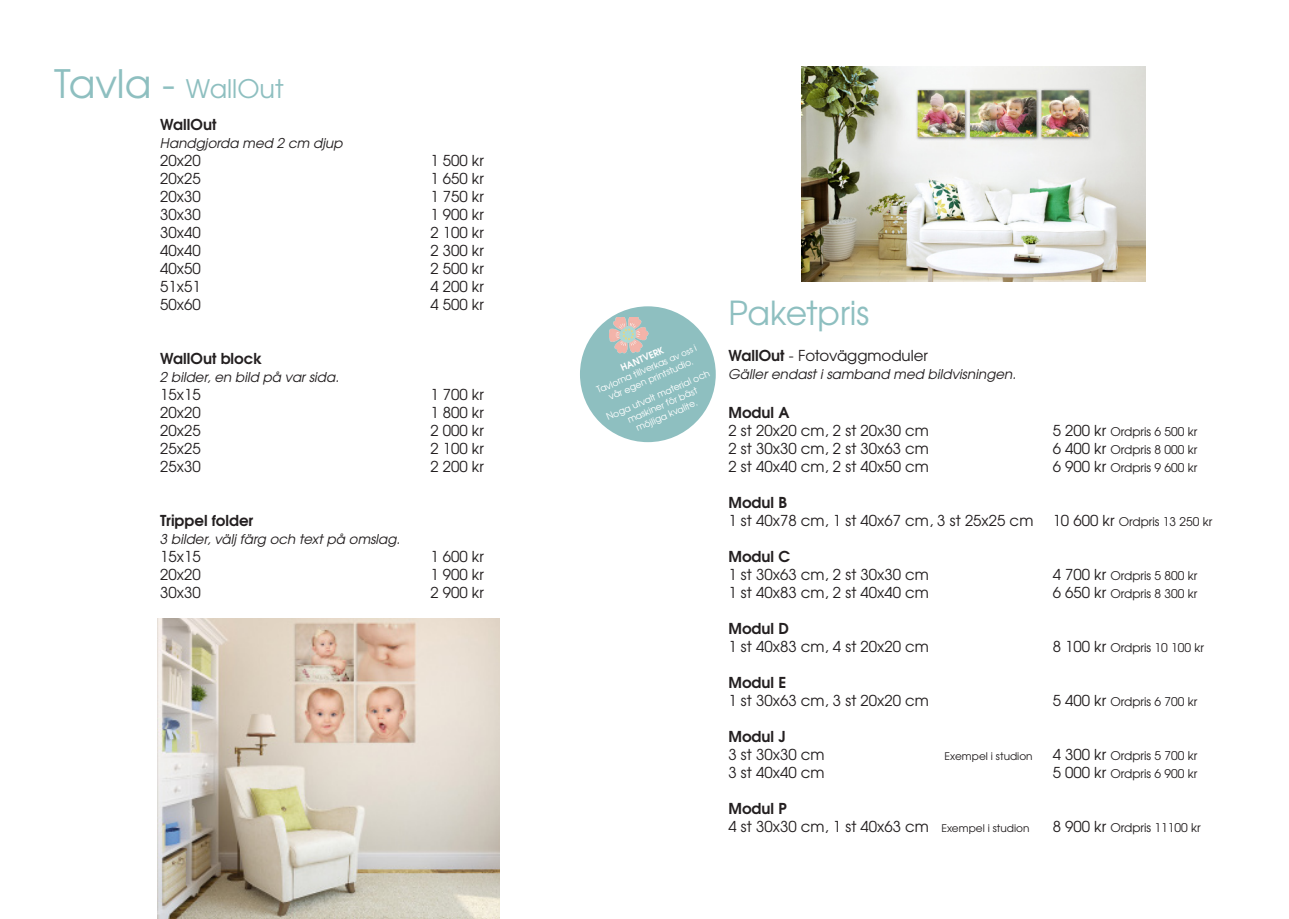
<style>
.page{position:relative;width:1289px;height:919px;background:#fff}
.page>*{position:absolute;margin:0;border:0;box-sizing:border-box;transform-origin:0 0}
.t1{font:33px "Te X Gyre Adventor";color:#8ebfc0}
.t2{font:25.5px "Te X Gyre Adventor";color:#8ebfc0}
.t3{font:15px "Te X Gyre Adventor";color:#231f20}
.t4{font:700 15px "Te X Gyre Adventor";color:#231f20}
.t5{font:italic 13.5px "Te X Gyre Adventor";color:#231f20}
.t6{font:12px "Te X Gyre Adventor";color:#231f20}
.t7{font:10.5px "Te X Gyre Adventor";color:#231f20}
.t8{font:9.15px "Te X Gyre Adventor";color:#fff}
.t9{font:700 9.15px "Te X Gyre Adventor";color:#fff}
.t10{font:8.55px "Te X Gyre Adventor";color:#fff}
.s1{font-size:39px}
.s2{font-weight:700}
.s3{font-size:15px}
.s4{font-size:10.5px}
</style>
<div class="page">
<img style="left:158px;top:618px;width:341px;height:300px">
<div style="left:580px;top:306px;width:135px;height:136px;background:#8ebfc0;border-radius:50%"></div>
<img style="left:609px;top:317px;width:40px;height:36px">
<img style="left:801px;top:67px;width:344px;height:214px">
<p class="t2" style="left:54px;top:69px;width:231px"><span class="s1">Tavla -</span> WallOut</p>
<p class="t4" style="left:160px;top:111px;width:58px">WallOut</p>
<p class="t5" style="left:160px;top:132px;width:184px">Handgjorda med 2 cm djup</p>
<p class="t3" style="left:160px;top:148px;width:42px">20x20</p>
<p class="t3" style="left:430px;top:148px;width:55px">1 500 kr</p>
<p class="t3" style="left:160px;top:166px;width:42px">20x25</p>
<p class="t3" style="left:430px;top:166px;width:55px">1 650 kr</p>
<p class="t3" style="left:160px;top:184px;width:42px">20x30</p>
<p class="t3" style="left:430px;top:184px;width:55px">1 750 kr</p>
<p class="t3" style="left:160px;top:202px;width:42px">30x30</p>
<p class="t3" style="left:430px;top:202px;width:55px">1 900 kr</p>
<p class="t3" style="left:160px;top:220px;width:42px">30x40</p>
<p class="t3" style="left:430px;top:220px;width:55px">2 100 kr</p>
<p class="t3" style="left:160px;top:238px;width:42px">40x40</p>
<p class="t3" style="left:430px;top:238px;width:55px">2 300 kr</p>
<p class="t3" style="left:160px;top:256px;width:42px">40x50</p>
<p class="t3" style="left:430px;top:256px;width:55px">2 500 kr</p>
<p class="t3" style="left:160px;top:274px;width:42px">51x51</p>
<p class="t3" style="left:430px;top:274px;width:55px">4 200 kr</p>
<p class="t3" style="left:160px;top:292px;width:42px">50x60</p>
<p class="t3" style="left:430px;top:292px;width:55px">4 500 kr</p>
<p class="t4" style="left:160px;top:345px;width:103px">WallOut block</p>
<p class="t5" style="left:160px;top:366px;width:181px">2 bilder, en bild på var sida.</p>
<p class="t3" style="left:160px;top:382px;width:42px">15x15</p>
<p class="t3" style="left:430px;top:382px;width:55px">1 700 kr</p>
<p class="t3" style="left:160px;top:400px;width:42px">20x20</p>
<p class="t3" style="left:430px;top:400px;width:55px">1 800 kr</p>
<p class="t3" style="left:160px;top:418px;width:42px">20x25</p>
<p class="t3" style="left:430px;top:418px;width:55px">2 000 kr</p>
<p class="t3" style="left:160px;top:436px;width:42px">25x25</p>
<p class="t3" style="left:430px;top:436px;width:55px">2 100 kr</p>
<p class="t3" style="left:160px;top:454px;width:42px">25x30</p>
<p class="t3" style="left:430px;top:454px;width:55px">2 200 kr</p>
<p class="t4" style="left:160px;top:507px;width:95px">Trippel folder</p>
<p class="t5" style="left:160px;top:528px;width:242px">3 bilder, välj färg och text på omslag.</p>
<p class="t3" style="left:160px;top:544px;width:42px">15x15</p>
<p class="t3" style="left:430px;top:544px;width:55px">1 600 kr</p>
<p class="t3" style="left:160px;top:562px;width:42px">20x20</p>
<p class="t3" style="left:430px;top:562px;width:55px">1 900 kr</p>
<p class="t3" style="left:160px;top:580px;width:42px">30x30</p>
<p class="t3" style="left:430px;top:580px;width:55px">2 900 kr</p>
<p class="t9" style="left:618px;top:360px;width:48px;rotate:-23deg">HANTVERK</p>
<p class="t10" style="left:666px;top:353px;width:27px;rotate:-24deg">av oss</p>
<p class="t8" style="left:606px;top:390px;width:93px;rotate:-23deg">vår egen printstudio.</p>
<p class="t8" style="left:594px;top:383px;width:78px;rotate:-23deg">Tavlorna tillverkas</p>
<p class="t8" style="left:604px;top:410px;width:113px;rotate:-23deg">Noga utvalt material och</p>
<p class="t8" style="left:625px;top:413px;width:77px;rotate:-23deg">maskiner för bäst</p>
<p class="t8" style="left:633px;top:421px;width:67px;rotate:-23deg">möjliga kvalite.</p>
<p class="t1" style="left:728px;top:286px;width:142px">Paketpris</p>
<p class="t3" style="left:728px;top:343px;width:201px"><span class="s2">WallOut</span> - Fotoväggmoduler</p>
<p class="t5" style="left:728px;top:363px;width:289px">Gäller endast i samband med bildvisningen.</p>
<p class="t4" style="left:728px;top:399px;width:62px">Modul A</p>
<p class="t3" style="left:728px;top:418px;width:202px">2 st 20x20 cm, 2 st 20x30 cm</p>
<p class="t6" style="left:1052px;top:422px;width:146px"><span class="s3">5 200 kr</span> Ordpris 6 500 kr</p>
<p class="t3" style="left:728px;top:436px;width:202px">2 st 30x30 cm, 2 st 30x63 cm</p>
<p class="t6" style="left:1052px;top:440px;width:146px"><span class="s3">6 400 kr</span> Ordpris 8 000 kr</p>
<p class="t3" style="left:728px;top:454px;width:202px">2 st 40x40 cm, 2 st 40x50 cm</p>
<p class="t6" style="left:1052px;top:458px;width:146px"><span class="s3">6 900 kr</span> Ordpris 9 600 kr</p>
<p class="t4" style="left:728px;top:489px;width:60px">Modul B</p>
<p class="t3" style="left:728px;top:508px;width:306px">1 st 40x78 cm, 1 st 40x67 cm, 3 st 25x25 cm</p>
<p class="t6" style="left:1052px;top:512px;width:161px"><span class="s3">10 600 kr</span> Ordpris 13 250 kr</p>
<p class="t4" style="left:728px;top:543px;width:63px">Modul C</p>
<p class="t3" style="left:728px;top:562px;width:202px">1 st 30x63 cm, 2 st 30x30 cm</p>
<p class="t6" style="left:1052px;top:566px;width:146px"><span class="s3">4 700 kr</span> Ordpris 5 800 kr</p>
<p class="t3" style="left:728px;top:580px;width:202px">1 st 40x83 cm, 2 st 40x40 cm</p>
<p class="t6" style="left:1052px;top:584px;width:146px"><span class="s3">6 650 kr</span> Ordpris 8 300 kr</p>
<p class="t4" style="left:728px;top:615px;width:62px">Modul D</p>
<p class="t3" style="left:728px;top:634px;width:202px">1 st 40x83 cm, 4 st 20x20 cm</p>
<p class="t6" style="left:1052px;top:638px;width:153px"><span class="s3">8 100 kr</span> Ordpris 10 100 kr</p>
<p class="t4" style="left:728px;top:669px;width:59px">Modul E</p>
<p class="t3" style="left:728px;top:688px;width:202px">1 st 30x63 cm, 3 st 20x20 cm</p>
<p class="t6" style="left:1052px;top:692px;width:146px"><span class="s3">5 400 kr</span> Ordpris 6 700 kr</p>
<p class="t4" style="left:728px;top:723px;width:58px">Modul J</p>
<p class="t3" style="left:728px;top:742px;width:98px">3 st 30x30 cm</p>
<p class="t7" style="left:944px;top:747px;width:89px">Exempel i studion</p>
<p class="t6" style="left:1052px;top:746px;width:146px"><span class="s3">4 300 kr</span> Ordpris 5 700 kr</p>
<p class="t3" style="left:728px;top:760px;width:98px">3 st 40x40 cm</p>
<p class="t6" style="left:1052px;top:764px;width:146px"><span class="s3">5 000 kr</span> Ordpris 6 900 kr</p>
<p class="t4" style="left:728px;top:795px;width:60px">Modul P</p>
<p class="t3" style="left:728px;top:814px;width:302px">4 st 30x30 cm, 1 st 40x63 cm <span class="s4">Exempel i studion</span></p>
<p class="t6" style="left:1052px;top:818px;width:150px"><span class="s3">8 900 kr</span> Ordpris 11100 kr</p>
</div>
